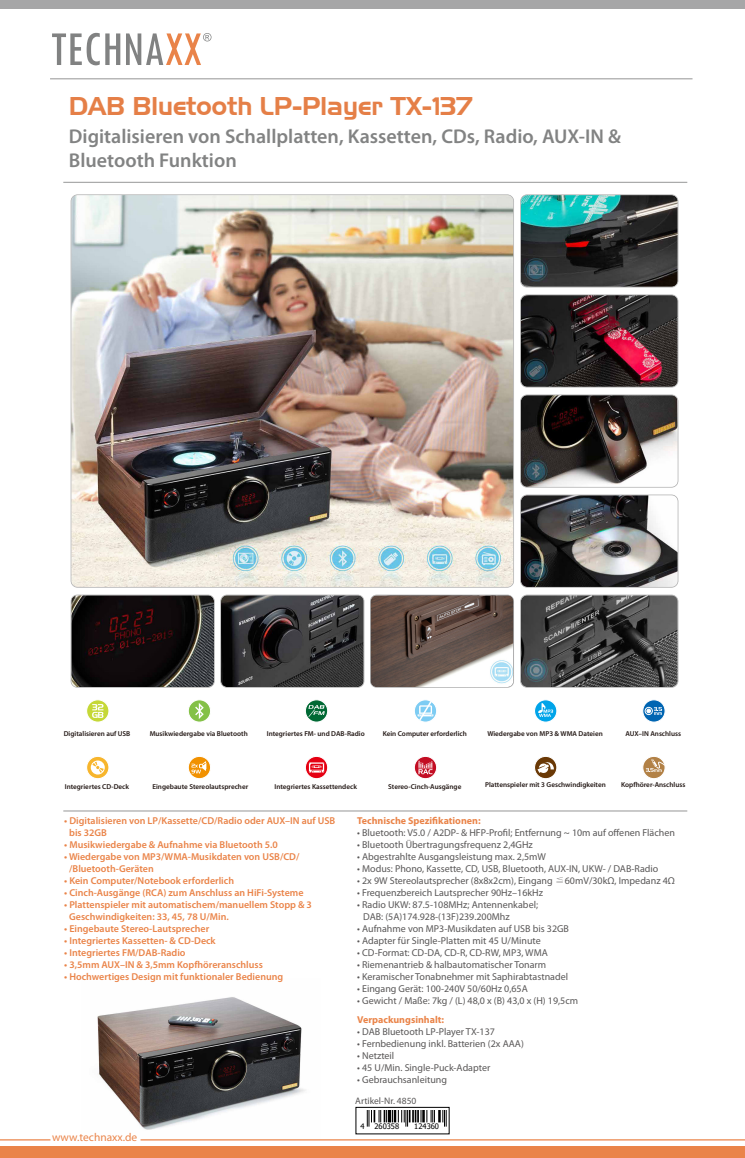
<style>
.page{position:relative;width:745px;height:1158px;background:#fff}
.page>*{position:absolute;margin:0;border:0;box-sizing:border-box;transform-origin:0 0}
.t1{font:25px "Aero Regular SWFTE";color:#e57f47}
.t2{font:600 20px/24px "Myriad Pro";color:#828383}
.t3{font:11.38px "Myriad Pro";color:#ea8449}
.t4{font:10px/12px "Myriad Pro";color:#595757}
.t5{font:600 10px/12px "Myriad Pro";color:#ea8449}
.t6{font:700 10px "Myriad Pro";color:#ea8449}
.t7{font:9.5px "Myriad Pro";color:#595757}
.t8{font:7.5px "Tahoma";color:#000}
.t9{font:600 7.12px "Myriad Pro";color:#231815}
.s1{font-family:"Sui Generis Rg"}
.s2{font-family:"Adobe Song Std";font-weight:300}
</style>
<div class="page">
<img style="left:97px;top:997px;width:209px;height:133px">
<hr style="left:63px;top:810px;width:624px;height:1px;background:#aaabab">
<hr style="left:63px;top:182px;width:624px;height:1px;background:#aaabab">
<hr style="left:140px;top:1139px;width:604px;height:1px;background:#ea8449">
<hr style="left:0;top:1139px;width:50px;height:1px;background:#ea8449">
<div style="left:0;top:1146px;width:744px;height:11px;background:#ea8449"></div>
<div style="left:0;top:0;width:744px;height:9px;background:#a6a6a7"></div>
<hr style="left:50px;top:78px;width:642px;height:1px;background:#aaabab">
<svg style="left:52px;top:33px;width:68px;height:32px"></svg>
<svg style="left:126px;top:33px;width:85px;height:32px"></svg>
<div style="left:355px;top:1107px;width:94px;height:26px;background:#fff;border:1px solid #000"></div>
<svg style="left:367px;top:1110px;width:79px;height:16px"></svg>
<svg style="left:87px;top:699px;width:22px;height:23px"></svg>
<div style="left:86px;top:699px;width:23px;height:23px;border:1px solid #fff;border-radius:50%"></div>
<svg style="left:92px;top:704px;width:11px;height:14px"></svg>
<svg style="left:414px;top:699px;width:22px;height:23px"></svg>
<div style="left:413px;top:699px;width:24px;height:23px;border:1px solid #fff;border-radius:50%"></div>
<svg style="left:417px;top:701px;width:16px;height:19px"></svg>
<svg style="left:642px;top:756px;width:22px;height:22px"></svg>
<div style="left:642px;top:755px;width:23px;height:24px;border:1px solid #fff;border-radius:50%"></div>
<svg style="left:645px;top:759px;width:19px;height:13px"></svg>
<svg style="left:188px;top:699px;width:22px;height:23px"></svg>
<div style="left:188px;top:699px;width:23px;height:23px;border:1px solid #fff;border-radius:50%"></div>
<svg style="left:195px;top:702px;width:9px;height:17px"></svg>
<svg style="left:534px;top:699px;width:22px;height:23px"></svg>
<div style="left:533px;top:699px;width:24px;height:23px;border:1px solid #fff;border-radius:50%"></div>
<svg style="left:537px;top:703px;width:16px;height:14px"></svg>
<svg style="left:87px;top:756px;width:22px;height:22px"></svg>
<div style="left:86px;top:755px;width:23px;height:24px;border:1px solid #fff;border-radius:50%"></div>
<svg style="left:91px;top:760px;width:14px;height:14px"></svg>
<svg style="left:188px;top:756px;width:22px;height:22px"></svg>
<div style="left:188px;top:755px;width:23px;height:24px;border:1px solid #fff;border-radius:50%"></div>
<svg style="left:191px;top:761px;width:16px;height:12px"></svg>
<svg style="left:305px;top:756px;width:22px;height:22px"></svg>
<div style="left:305px;top:755px;width:23px;height:24px;border:1px solid #fff;border-radius:50%"></div>
<svg style="left:309px;top:762px;width:15px;height:10px"></svg>
<svg style="left:414px;top:756px;width:22px;height:22px"></svg>
<div style="left:413px;top:755px;width:24px;height:24px;border:1px solid #fff;border-radius:50%"></div>
<svg style="left:418px;top:760px;width:14px;height:14px"></svg>
<svg style="left:534px;top:756px;width:22px;height:22px"></svg>
<div style="left:533px;top:755px;width:24px;height:24px;border:1px solid #fff;border-radius:50%"></div>
<svg style="left:537px;top:761px;width:16px;height:12px"></svg>
<svg style="left:642px;top:699px;width:22px;height:23px"></svg>
<div style="left:642px;top:699px;width:23px;height:23px;border:1px solid #fff;border-radius:50%"></div>
<div style="left:644px;top:707px;width:8px;height:8px;border:1px solid #fff;border-radius:50%"></div>
<svg style="left:646px;top:707px;width:15px;height:8px"></svg>
<svg style="left:305px;top:699px;width:22px;height:23px"></svg>
<div style="left:305px;top:699px;width:23px;height:23px;border:1px solid #fff;border-radius:50%"></div>
<svg style="left:308px;top:705px;width:16px;height:11px"></svg>
<img style="left:71px;top:194px;width:607px;height:493px">
<h1 class="t1" style="left:69px;top:91px;width:405px">DAB Bluetooth LP-Player TX-<span class="s1">1</span>37</h1>
<h2 class="t2" style="left:69px;top:126px;width:553px">Digitalisieren von Schallplatten, Kassetten, CDs, Radio, AUX-IN &amp;<br>Bluetooth Funktion</h2>
<p class="t9" style="left:64px;top:730px;width:68px">Digitalisieren auf USB</p>
<p class="t9" style="left:150px;top:730px;width:100px">Musikwiedergabe via Bluetooth</p>
<p class="t9" style="left:267px;top:730px;width:99px">Integriertes FM- und DAB-Radio</p>
<p class="t9" style="left:382px;top:730px;width:86px">Kein Computer erforderlich</p>
<p class="t9" style="left:487px;top:730px;width:117px">Wiedergabe von MP3 &amp; WMA Dateien</p>
<p class="t9" style="left:625px;top:730px;width:57px">AUX–IN Anschluss</p>
<p class="t9" style="left:621px;top:781px;width:66px">Kopfhörer-Anschluss</p>
<p class="t9" style="left:65px;top:783px;width:66px">Integriertes CD-Deck</p>
<p class="t9" style="left:274px;top:783px;width:84px">Integriertes Kassettendeck</p>
<p class="t9" style="left:485px;top:781px;width:122px">Plattenspieler mit 3 Geschwindigkeiten</p>
<p class="t9" style="left:152px;top:783px;width:97px">Eingebaute Stereolautsprecher</p>
<p class="t9" style="left:388px;top:783px;width:75px">Stereo-Cinch-Ausgänge</p>
<p class="t5" style="left:69px;top:815px;width:267px;text-indent:-5px">• Digitalisieren von LP/Kassette/CD/Radio oder AUX–IN auf USB bis 32GB</p>
<p class="t5" style="left:64px;top:839px;width:215px">• Musikwiedergabe &amp; Aufnahme via Bluetooth 5.0</p>
<p class="t5" style="left:69px;top:851px;width:232px;text-indent:-5px">• Wiedergabe von MP3/WMA-Musikdaten von USB/CD/ /Bluetooth-Geräten</p>
<p class="t5" style="left:64px;top:875px;width:171px">• Kein Computer/Notebook erforderlich</p>
<p class="t5" style="left:64px;top:887px;width:241px">• Cinch-Ausgänge (RCA) zum Anschluss an HiFi-Systeme</p>
<p class="t5" style="left:69px;top:899px;width:244px;text-indent:-5px">• Plattenspieler mit automatischem/manuellem Stopp &amp; 3<br>Geschwindigkeiten: 33, 45, 78 U/Min.</p>
<p class="t5" style="left:64px;top:923px;width:146px">• Eingebaute Stereo-Lautsprecher</p>
<p class="t5" style="left:64px;top:935px;width:153px">• Integriertes Kassetten- &amp; CD-Deck</p>
<p class="t5" style="left:64px;top:947px;width:123px">• Integriertes FM/DAB-Radio</p>
<p class="t5" style="left:64px;top:959px;width:200px">• 3,5mm AUX–IN &amp; 3,5mm Kopfhöreranschluss</p>
<p class="t5" style="left:64px;top:971px;width:220px">• Hochwertiges Design mit funktionaler Bedienung</p>
<p class="t6" style="left:357px;top:816px;width:125px">Technische Spezifikationen:</p>
<p class="t4" style="left:357px;top:827px;width:319px">• Bluetooth: V5.0 / A2DP- &amp; HFP-Profil; Entfernung ~ 10m auf offenen Flächen</p>
<p class="t4" style="left:357px;top:839px;width:177px">• Bluetooth Übertragungsfrequenz 2,4GHz</p>
<p class="t4" style="left:357px;top:851px;width:190px">• Abgestrahlte Ausgangsleistung max. 2,5mW</p>
<p class="t4" style="left:357px;top:863px;width:302px">• Modus: Phono, Kassette, CD, USB, Bluetooth, AUX-IN, UKW- / DAB-Radio</p>
<p class="t4" style="left:357px;top:875px;width:319px">• 2x 9W Stereolautsprecher (8x8x2cm), Eingang <span class="s2">≦</span>60mV/30kΩ, Impedanz 4Ω</p>
<p class="t4" style="left:357px;top:887px;width:187px">• Frequenzbereich Lautsprecher 90Hz–16kHz</p>
<p class="t4" style="left:363px;top:899px;width:176px;text-indent:-6px">• Radio UKW: 87.5-108MHz; Antennenkabel;<br>DAB: (5A)174.928-(13F)239.200Mhz</p>
<p class="t4" style="left:357px;top:923px;width:213px">• Aufnahme von MP3-Musikdaten auf USB bis 32GB</p>
<p class="t4" style="left:357px;top:935px;width:185px">• Adapter für Single-Platten mit 45 U/Minute</p>
<p class="t4" style="left:357px;top:947px;width:192px">• CD-Format: CD-DA, CD-R, CD-RW, MP3, WMA</p>
<p class="t4" style="left:357px;top:959px;width:190px">• Riemenantrieb &amp; halbautomatischer Tonarm</p>
<p class="t4" style="left:357px;top:971px;width:212px">• Keramischer Tonabnehmer mit Saphirabtastnadel</p>
<p class="t4" style="left:357px;top:983px;width:172px">• Eingang Gerät: 100-240V 50/60Hz 0,65A</p>
<p class="t4" style="left:357px;top:995px;width:222px">• Gewicht / Maße: 7kg / (L) 48,0 x (B) 43,0 x (H) 19,5cm</p>
<p class="t6" style="left:357px;top:1015px;width:88px">Verpackungsinhalt:</p>
<p class="t4" style="left:357px;top:1026px;width:139px">• DAB Bluetooth LP-Player TX-137</p>
<p class="t4" style="left:357px;top:1038px;width:168px">• Fernbedienung inkl. Batterien (2x AAA)</p>
<p class="t4" style="left:357px;top:1050px;width:39px">• Netzteil</p>
<p class="t4" style="left:357px;top:1062px;width:135px">• 45 U/Min. Single-Puck-Adapter</p>
<p class="t4" style="left:357px;top:1074px;width:91px">• Gebrauchsanleitung</p>
<p class="t7" style="left:355px;top:1097px;width:63px">Artikel-Nr. 4850</p>
<p class="t3" style="left:52px;top:1132px;width:87px">www.technaxx.de</p>
<p class="t8" style="left:360px;top:1123px;width:6px">4</p>
<p class="t8" style="left:374px;top:1123px;width:26px">260358</p>
<p class="t8" style="left:414px;top:1123px;width:26px">124360</p>
</div>
